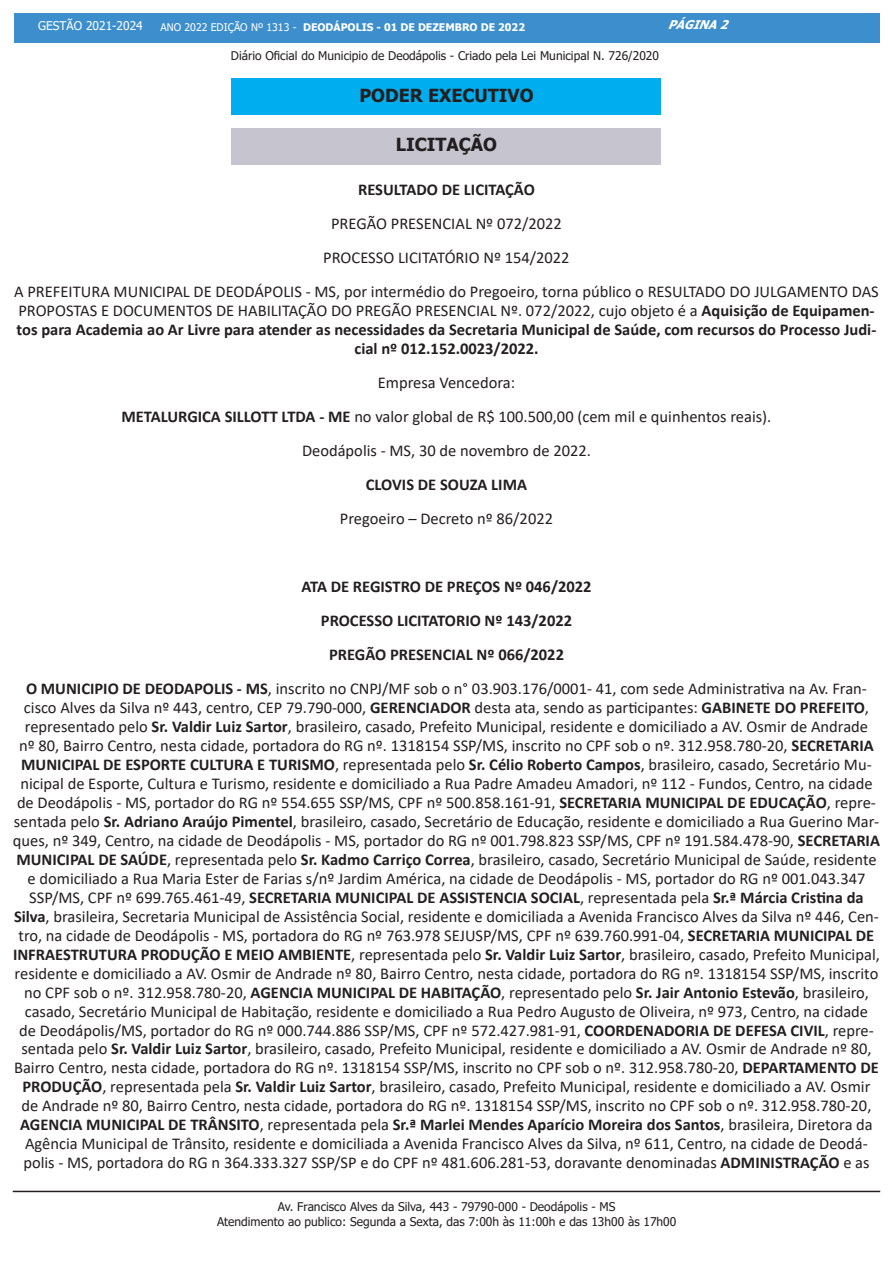
<style>
.page{position:relative;width:893px;height:1263px;background:#fff}
.page>*{position:absolute;margin:0;border:0;box-sizing:border-box;transform-origin:0 0}
.t1{font:700 18px "Tahoma";color:#231f20}
.Normal_wrd_47{font:16.5px/19px "Calibri";color:#231f20;text-align:center}
.Normal_wrd_47-2{font:700 16.5px "Calibri";color:#231f20}
.t2{font:12px/14.4px "Tahoma";color:#231f20;text-align:center}
.t3{font:12px "Tahoma";color:#fff}
.t4{font:italic 700 12px "Tahoma";color:#fff}
.t5{font:700 10.5px "Tahoma";color:#fff}
.s1{font-weight:400}
.s2{font-weight:700}
</style>
<div class="page">
<div style="left:14px;top:14px;width:865px;height:29px;background:#3c8ecc"></div>
<hr style="left:13px;top:1191px;width:867px;height:1px;background:#231f20">
<div style="left:232px;top:79px;width:429px;height:36px;background:#00aeef"></div>
<div style="left:232px;top:128px;width:429px;height:36px;background:#c6c4cf"></div>
<p class="t3" style="left:38px;top:18px;width:106px">GESTÃO 2021-2024</p>
<p class="t5" style="left:161px;top:20px;width:366px"><span class="s1">ANO 2022 EDIÇÃO Nº 1313 -</span> DEODÁPOLIS - 01 DE DEZEMBRO DE 2022</p>
<p class="t4" style="left:668px;top:16px;width:68px">PÁGINA2</p>
<p class="t2" style="left:231px;top:49px;width:430px">Diário Oficial do Municipio de Deodápolis - Criado pela Lei Municipal N. 726/2020</p>
<p class="t1" style="left:359px;top:83px;width:176px">PODER EXECUTIVO</p>
<p class="t1" style="left:396px;top:132px;width:103px">LICITAÇÃO</p>
<p class="Normal_wrd_47-2" style="left:358px;top:178px;width:178px">RESULTADO DE LICITAÇÃO</p>
<p class="Normal_wrd_47" style="left:331px;top:214px;width:232px">PREGÃO PRESENCIAL Nº 072/2022</p>
<p class="Normal_wrd_47" style="left:323px;top:248px;width:248px">PROCESSO LICITATÓRIO Nº 154/2022</p>
<p class="Normal_wrd_47" style="left:14px;top:282px;width:866px">A PREFEITURA MUNICIPAL DE DEODÁPOLIS - MS, por intermédio do Pregoeiro, torna público o RESULTADO DO JULGAMENTO DAS PROPOSTAS E DOCUMENTOS DE HABILITAÇÃO DO PREGÃO PRESENCIAL Nº. 072/2022, cujo objeto é a <span class="s2">Aquisição de Equipamen&shy;tos para Academia ao Ar Livre para atender as necessidades da Secretaria Municipal de Saúde, com recursos do Processo Judi&shy;cial nº 012.152.0023/2022.</span></p>
<p class="Normal_wrd_47" style="left:378px;top:373px;width:139px">Empresa Vencedora:</p>
<p class="Normal_wrd_47" style="left:121px;top:407px;width:651px"><span class="s2">METALURGICA SILLOTT LTDA - ME</span> no valor global de R$ 100.500,00 (cem mil e quinhentos reais).</p>
<p class="Normal_wrd_47" style="left:302px;top:441px;width:290px">Deodápolis - MS, 30 de novembro de 2022.</p>
<p class="Normal_wrd_47-2" style="left:366px;top:473px;width:163px">CLOVIS DE SOUZA LIMA</p>
<p class="Normal_wrd_47" style="left:340px;top:509px;width:215px">Pregoeiro – Decreto nº 86/2022</p>
<p class="Normal_wrd_47-2" style="left:301px;top:575px;width:292px">ATA DE REGISTRO DE PREÇOS Nº 046/2022</p>
<p class="Normal_wrd_47-2" style="left:321px;top:609px;width:253px">PROCESSO LICITATORIO Nº 143/2022</p>
<p class="Normal_wrd_47-2" style="left:329px;top:643px;width:237px">PREGÃO PRESENCIAL Nº 066/2022</p>
<p class="Normal_wrd_47" style="left:13px;top:678px;width:869px"><span class="s2">O MUNICIPIO DE DEODAPOLIS - MS</span>, inscrito no CNPJ/MF sob o n° 03.903.176/0001- 41, com sede Administrativa na Av. Fran&shy;cisco Alves da Silva nº 443, centro, CEP 79.790-000, <span class="s2">GERENCIADOR</span> desta ata, sendo as participantes: <span class="s2">GABINETE DO PREFEITO</span>, representado pelo <span class="s2">Sr. Valdir Luiz Sartor</span>, brasileiro, casado, Prefeito Municipal, residente e domiciliado a AV. Osmir de Andrade<br>nº 80, Bairro Centro, nesta cidade, portadora do RG nº. 1318154 SSP/MS, inscrito no CPF sob o nº. 312.958.780-20, <span class="s2">SECRETARIA MUNICIPAL DE ESPORTE CULTURA E TURISMO</span>, representada pelo <span class="s2">Sr. Célio Roberto Campos</span>, brasileiro, casado, Secretário Mu&shy;nicipal de Esporte, Cultura e Turismo, residente e domiciliado a Rua Padre Amadeu Amadori, nº 112 - Fundos, Centro, na cidade de Deodápolis - MS, portador do RG nº 554.655 SSP/MS, CPF nº 500.858.161-91, <span class="s2">SECRETARIA MUNICIPAL DE EDUCAÇÃO</span>, repre&shy;sentada pelo <span class="s2">Sr. Adriano Araújo Pimentel</span>, brasileiro, casado, Secretário de Educação, residente e domiciliado a Rua Guerino Mar&shy;ques, nº 349, Centro, na cidade de Deodápolis - MS, portador do RG nº 001.798.823 SSP/MS, CPF nº 191.584.478-90, <span class="s2">SECRETARIA MUNICIPAL DE SAÚDE</span>, representada pelo <span class="s2">Sr. Kadmo Carriço Correa</span>, brasileiro, casado, Secretário Municipal de Saúde, residente e domiciliado a Rua Maria Ester de Farias s/nº Jardim América, na cidade de Deodápolis - MS, portador do RG nº 001.043.347<br>SSP/MS, CPF nº 699.765.461-49, <span class="s2">SECRETARIA MUNICIPAL DE ASSISTENCIA SOCIAL</span>, representada pela <span class="s2">Sr.ª Márcia Cristina da Silva</span>, brasileira, Secretaria Municipal de Assistência Social, residente e domiciliada a Avenida Francisco Alves da Silva nº 446, Cen&shy;tro, na cidade de Deodápolis - MS, portadora do RG nº 763.978 SEJUSP/MS, CPF nº 639.760.991-04, <span class="s2">SECRETARIA MUNICIPAL DE INFRAESTRUTURA PRODUÇÃO E MEIO AMBIENTE</span>, representada pelo <span class="s2">Sr. Valdir Luiz Sartor</span>, brasileiro, casado, Prefeito Municipal, residente e domiciliado a AV. Osmir de Andrade nº 80, Bairro Centro, nesta cidade, portadora do RG nº. 1318154 SSP/MS, inscrito no CPF sob o nº. 312.958.780-20, <span class="s2">AGENCIA MUNICIPAL DE HABITAÇÃO</span>, representado pelo <span class="s2">Sr. Jair Antonio Estevão</span>, brasileiro, casado, Secretário Municipal de Habitação, residente e domiciliado a Rua Pedro Augusto de Oliveira, nº 973, Centro, na cidade<br>de Deodápolis/MS, portador do RG nº 000.744.886 SSP/MS, CPF nº 572.427.981-91, <span class="s2">COORDENADORIA DE DEFESA CIVIL</span>, repre&shy;sentada pelo <span class="s2">Sr. Valdir Luiz Sartor</span>, brasileiro, casado, Prefeito Municipal, residente e domiciliado a AV. Osmir de Andrade nº 80, Bairro Centro, nesta cidade, portadora do RG nº. 1318154 SSP/MS, inscrito no CPF sob o nº. 312.958.780-20, <span class="s2">DEPARTAMENTO DE PRODUÇÃO</span>, representada pela <span class="s2">Sr. Valdir Luiz Sartor</span>, brasileiro, casado, Prefeito Municipal, residente e domiciliado a AV. Osmir de Andrade nº 80, Bairro Centro, nesta cidade, portadora do RG nº. 1318154 SSP/MS, inscrito no CPF sob o nº. 312.958.780-20, <span class="s2">AGENCIA MUNICIPAL DE TRÂNSITO</span>, representada pela <span class="s2">Sr.ª Marlei Mendes Aparício Moreira dos Santos</span>, brasileira, Diretora da Agência Municipal de Trânsito, residente e domiciliada a Avenida Francisco Alves da Silva, nº 611, Centro, na cidade de Deodá&shy;polis - MS, portadora do RG n 364.333.327 SSP/SP e do CPF nº 481.606.281-53, doravante denominadas <span class="s2">ADMINISTRAÇÃO</span> e as</p>
<p class="t2" style="left:217px;top:1200px;width:461px">Av. Francisco Alves da Silva, 443 - 79790-000 - Deodápolis - MS<br>Atendimento ao publico: Segunda a Sexta, das 7:00h às 11:00h e das 13h00 às 17h00</p>
</div>
